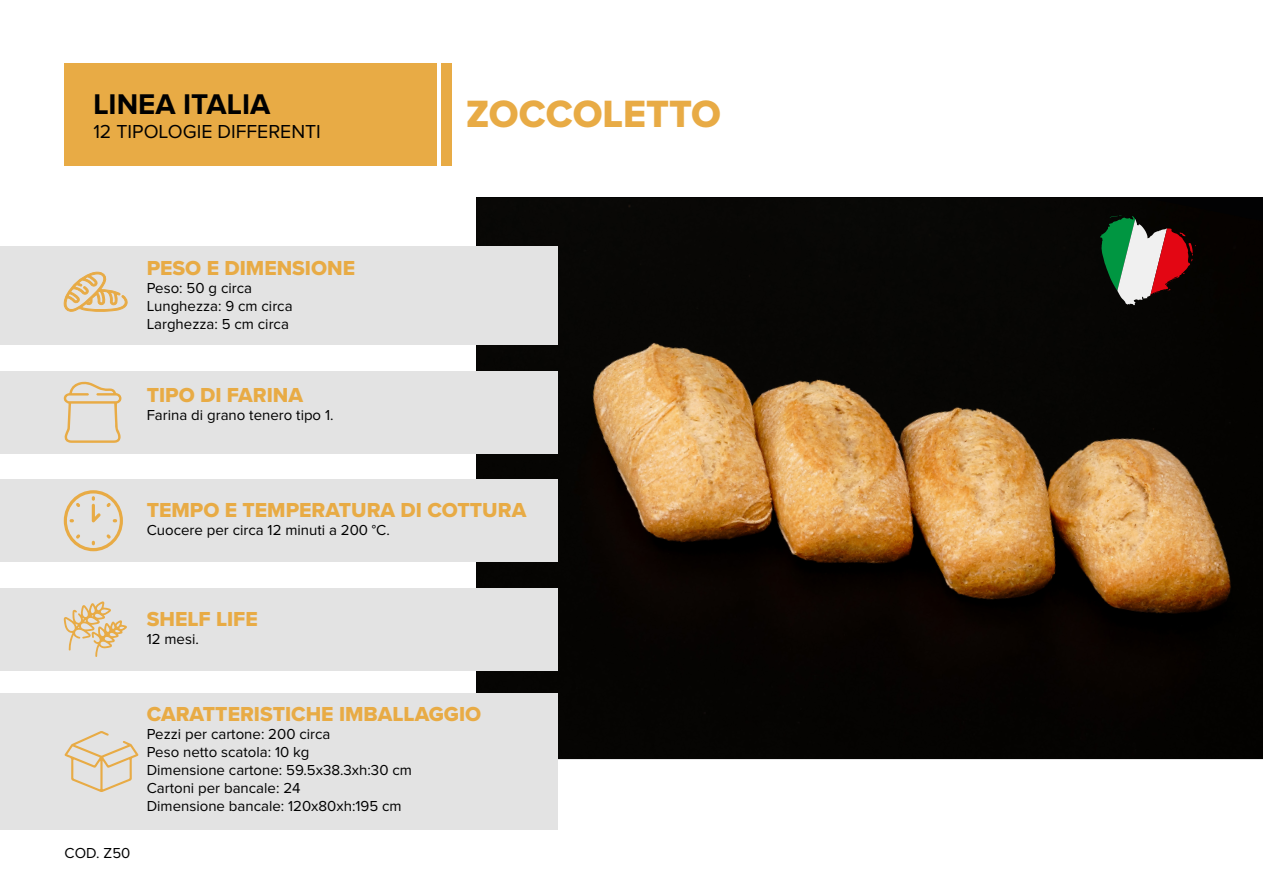
<style>
.page{position:relative;width:1263px;height:893px;background:#fff}
.page>*{position:absolute;margin:0;border:0;box-sizing:border-box;transform-origin:0 0}
.t1{font:39.45px "Proxima Nova Extrabld";color:#e8ab45}
.t2{font:700 29.55px "Proxima Nova";color:#000}
.t3{font:21px "Proxima Nova Extrabld";color:#e8ab45}
.t4{font:19.5px "Proxima Nova";color:#000}
.t5{font:15px/18px "Proxima Nova";color:#000}
</style>
<div class="page">
<img style="left:476px;top:198px;width:787px;height:561px">
<div style="left:65px;top:64px;width:372px;height:102px;background:#e8ab45"></div>
<div style="left:441px;top:64px;width:10px;height:102px;background:#e8ab45"></div>
<div style="left:0;top:247px;width:558px;height:98px;background:#e3e3e3"></div>
<div style="left:0;top:371px;width:558px;height:83px;background:#e3e3e3"></div>
<div style="left:0;top:479px;width:558px;height:83px;background:#e3e3e3"></div>
<div style="left:0;top:588px;width:558px;height:82px;background:#e3e3e3"></div>
<div style="left:0;top:693px;width:558px;height:136px;background:#e3e3e3"></div>
<svg style="left:64px;top:271px;width:64px;height:41px"></svg>
<svg style="left:64px;top:601px;width:63px;height:56px"></svg>
<svg style="left:64px;top:490px;width:59px;height:61px"></svg>
<svg style="left:64px;top:381px;width:58px;height:62px"></svg>
<svg style="left:64px;top:731px;width:75px;height:61px"></svg>
<svg style="left:1100px;top:216px;width:37px;height:89px"></svg>
<h2 class="t2" style="left:93px;top:91px;width:178px">LINEA ITALIA</h2>
<h3 class="t4" style="left:93px;top:120px;width:229px">12 TIPOLOGIE DIFFERENTI</h3>
<h3 class="t3" style="left:147px;top:253px;width:210px">PESO E DIMENSIONE</h3>
<p class="t5" style="left:147px;top:280px;width:147px">Peso: 50 g circa<br>Lunghezza: 9 cm circa<br>Larghezza: 5 cm circa</p>
<h3 class="t3" style="left:147px;top:380px;width:158px">TIPO DI FARINA</h3>
<p class="t5" style="left:147px;top:407px;width:188px">Farina di grano tenero tipo 1.</p>
<h1 class="t1" style="left:466px;top:84px;width:257px">ZOCCOLETTO</h1>
<h3 class="t3" style="left:147px;top:495px;width:381px">TEMPO E TEMPERATURA DI COTTURA</h3>
<p class="t5" style="left:147px;top:522px;width:245px">Cuocere per circa 12 minuti a 200 °C.</p>
<h3 class="t3" style="left:147px;top:603px;width:113px">SHELF LIFE</h3>
<p class="t5" style="left:147px;top:630px;width:54px">12 mesi.</p>
<p class="t5" style="left:65px;top:844px;width:67px">COD. Z50</p>
<h3 class="t3" style="left:147px;top:698px;width:336px">CARATTERISTICHE IMBALLAGGIO</h3>
<p class="t5" style="left:147px;top:725px;width:267px">Pezzi per cartone: 200 circa<br>Peso netto scatola: 10 kg<br>Dimensione cartone: 59.5x38.3xh:30 cm<br>Cartoni per bancale: 24<br>Dimensione bancale: 120x80xh:195 cm</p>
</div>
